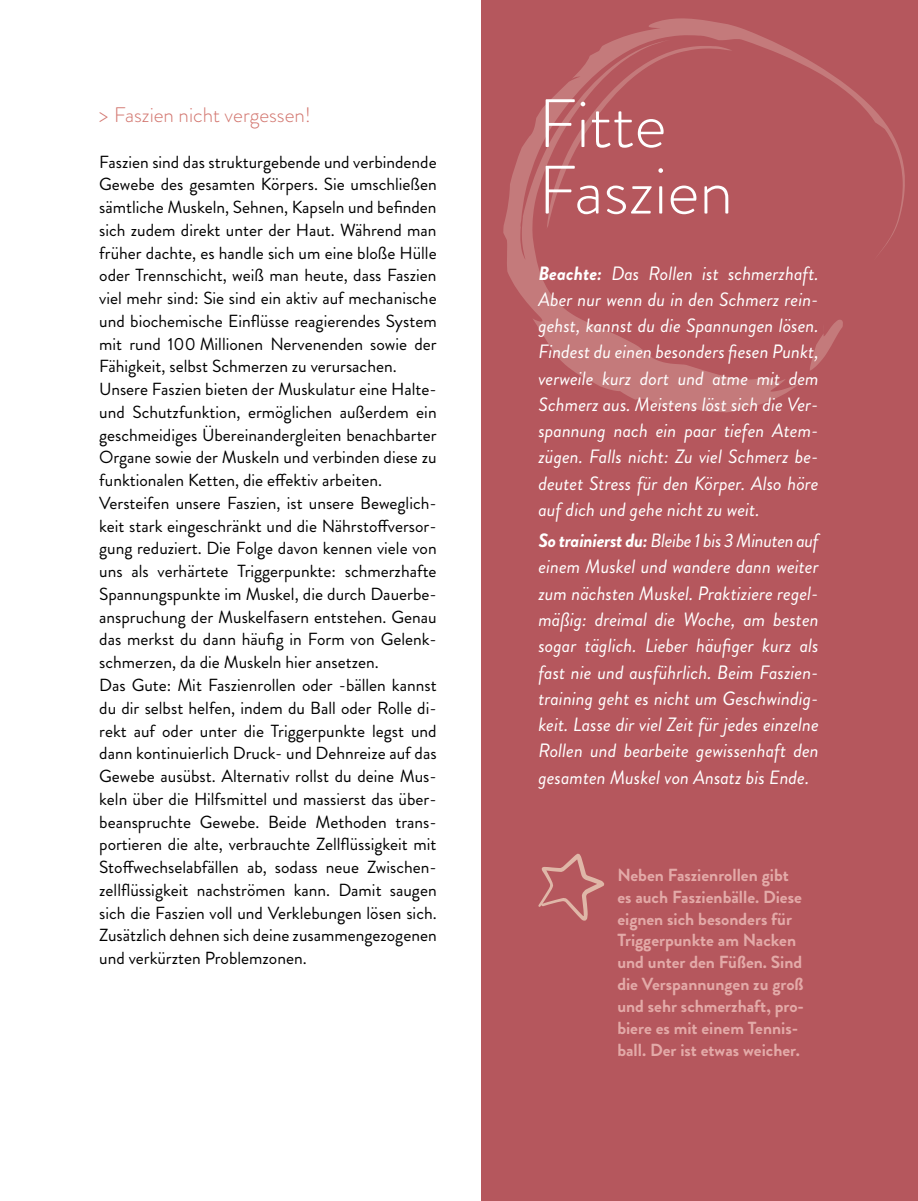
<style>
.page{position:relative;width:918px;height:1201px;background:#fff}
.page>*{position:absolute;margin:0;border:0;box-sizing:border-box;transform-origin:0 0}
.t1{font:300 68.25px/66.5px "Brandon Grotesque";color:#fff}
.t2{font:300 21px "Brandon Grotesque";color:#d2756e}
.t3{font:italic 19.25px/26.2px "Brandon Grotesque";color:#fff;text-align:justify}
.t4{font:17.5px/22.8px "Brandon Grotesque";color:#000}
.t5{font:700 17.5px/21.9px "Brandon Grotesque";color:#e3aaa8}
.s1{font-weight:700}
</style>
<div class="page">
<div style="left:481px;top:0;width:437px;height:1200px;background:#b5575d"></div>
<svg style="left:503px;top:18px;width:402px;height:394px"></svg>
<svg style="left:533px;top:279px;width:48px;height:86px"></svg>
<svg style="left:547px;top:46px;width:185px;height:183px"></svg>
<svg style="left:538px;top:853px;width:66px;height:68px"></svg>
<p class="t2" style="left:99px;top:107px;width:213px">&gt; Faszien nicht vergessen!</p>
<p class="t4" style="left:99px;top:151px;width:339px">Faszien sind das strukturgebende und verbindende Gewebe des gesamten Körpers. Sie umschließen sämtliche Muskeln, Sehnen, Kapseln und befinden sich zudem direkt unter der Haut. Während man früher dachte, es handle sich um eine bloße Hülle oder Trennschicht, weiß man heute, dass Faszien viel mehr sind: Sie sind ein aktiv auf mechanische und biochemische Einflüsse reagierendes System mit rund 100 Millionen Nervenenden sowie der Fähigkeit, selbst Schmerzen zu verursachen.<br>Unsere Faszien bieten der Muskulatur eine Halte&shy;und Schutzfunktion, ermöglichen außerdem ein geschmeidiges Übereinandergleiten benachbarter Organe sowie der Muskeln und verbinden diese zu funktionalen Ketten, die effektiv arbeiten.<br>Versteifen unsere Faszien, ist unsere Beweglich&shy;keit stark eingeschränkt und die Nährstoffversor&shy;gung reduziert. Die Folge davon kennen viele von uns als verhärtete Triggerpunkte: schmerzhafte Spannungspunkte im Muskel, die durch Dauerbe&shy;anspruchung der Muskelfasern entstehen. Genau das merkst du dann häufig in Form von Gelenk&shy;schmerzen, da die Muskeln hier ansetzen.<br>Das Gute: Mit Faszienrollen oder -bällen kannst du dir selbst helfen, indem du Ball oder Rolle di&shy;rekt auf oder unter die Triggerpunkte legst und dann kontinuierlich Druck- und Dehnreize auf das Gewebe ausübst. Alternativ rollst du deine Mus&shy;keln über die Hilfsmittel und massierst das über&shy;beanspruchte Gewebe. Beide Methoden trans&shy;portieren die alte, verbrauchte Zellflüssigkeit mit Stoffwechselabfällen ab, sodass neue Zwischen&shy;zellflüssigkeit nachströmen kann. Damit saugen sich die Faszien voll und Verklebungen lösen sich.<br>Zusätzlich dehnen sich deine zusammengezogenen und verkürzten Problemzonen.</p>
<h1 class="t1" style="left:538px;top:100px;width:196px">Fitte<br>Faszien</h1>
<p class="t3" style="left:538px;top:262px;width:282px"><span class="s1">Beachte:</span> Das Rollen ist schmerzhaft.<br>Aber nur wenn du in den Schmerz rein&shy;gehst, kannst du die Spannungen lösen.<br>Findest du einen besonders fiesen Punkt, verweile kurz dort und atme mit dem Schmerz aus. Meistens löst sich die Ver&shy;spannung nach ein paar tiefen Atem&shy;zügen. Falls nicht: Zu viel Schmerz be&shy;deutet Stress für den Körper. Also höre auf dich und gehe nicht zu weit.</p>
<p class="t3" style="left:538px;top:530px;width:282px"><span class="s1">So trainierst du:</span> Bleibe 1 bis 3 Minuten auf einem Muskel und wandere dann weiter zum nächsten Muskel. Praktiziere regel&shy;mäßig: dreimal die Woche, am besten sogar täglich. Lieber häufiger kurz als fast nie und ausführlich. Beim Faszien&shy;training geht es nicht um Geschwindig&shy;keit. Lasse dir viel Zeit für jedes einzelne Rollen und bearbeite gewissenhaft den gesamten Muskel von Ansatz bis Ende.</p>
<p class="t5" style="left:617px;top:866px;width:188px">Neben Faszienrollen gibt es auch Faszienbälle. Diese eignen sich besonders für<br>Triggerpunkte am Nacken und unter den Füßen. Sind die Verspannungen zu groß und sehr schmerzhaft, pro&shy;biere es mit einem Tennis&shy;ball. Der ist etwas weicher.</p>
</div>
